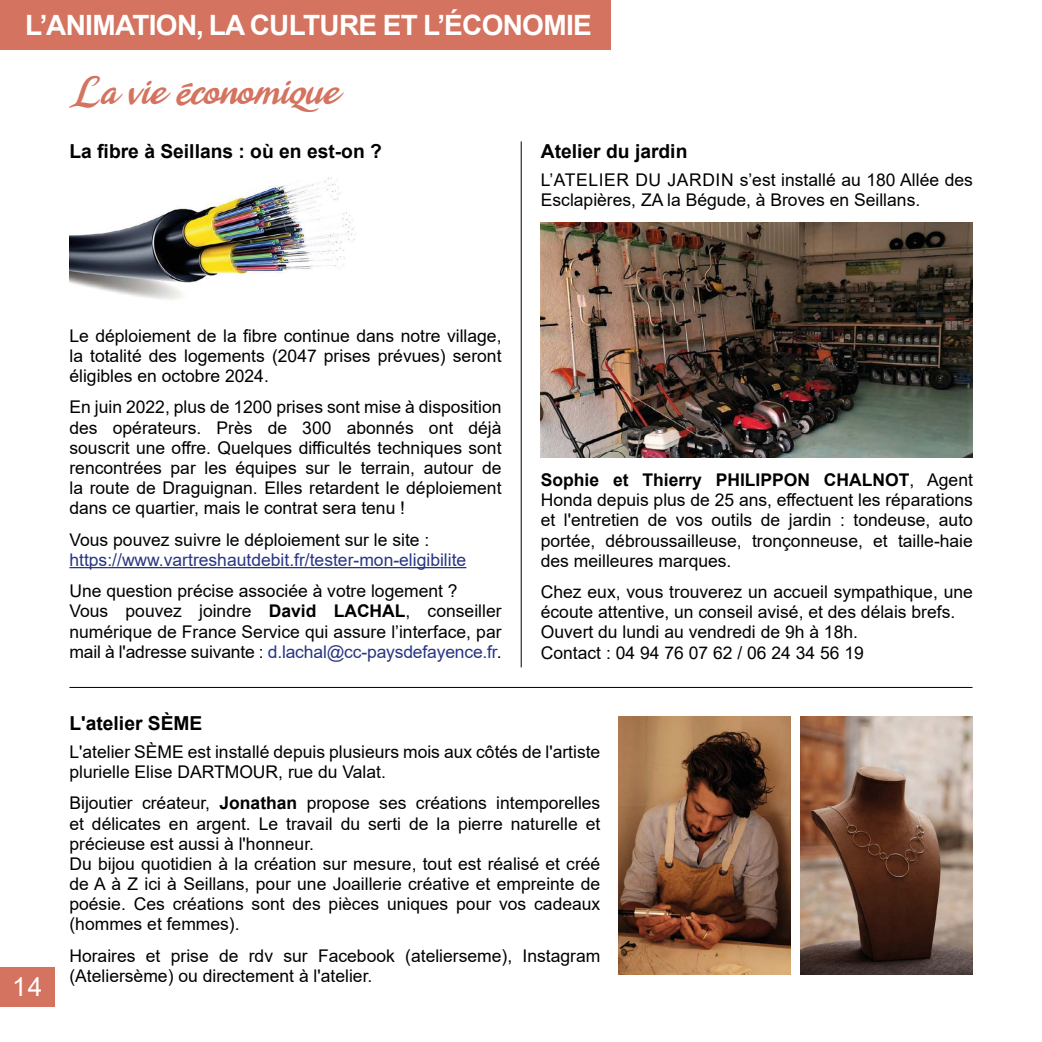
<style>
.page{position:relative;width:1042px;height:1042px;background:#fff}
.page>*{position:absolute;margin:0;border:0;box-sizing:border-box;transform-origin:0 0}
.t1{font:38.5px "Agnesa Kyoto";color:#d4735f}
.t2{font:700 28px "Arial";letter-spacing:-.025em;color:#fff}
.t3{font:26.25px "Arial";color:#fff}
.t4{font:700 19.25px "Arial";color:#000}
.t5{font:17.5px/20.1px "Arial";color:#000}
.t6{font:17.5px "Arial";color:#283583}
.s1{font-family:"Brush Script Std";font-size:42px}
.s2{font-weight:700}
.s3{color:#283583}
</style>
<div class="page">
<div style="left:0;top:0;width:610px;height:50px;background:#d4735f"></div>
<div style="left:0;top:967px;width:55px;height:40px;background:#d4735f"></div>
<hr style="left:521px;top:141px;width:1px;height:526px;background:#000">
<hr style="left:69px;top:567px;width:397px;height:1px;background:#283583">
<img style="left:69px;top:177px;width:287px;height:123px">
<img style="left:541px;top:223px;width:431px;height:234px">
<img style="left:800px;top:716px;width:172px;height:258px">
<img style="left:618px;top:716px;width:172px;height:258px">
<hr style="left:69px;top:687px;width:903px;height:1px;background:#000">
<h2 class="t2" style="left:25px;top:6px;width:568px">L’ANIMATION, LA CULTURE ET L’ÉCONOMIE</h2>
<h1 class="t1" style="left:69px;top:74px;width:272px">La vie <span class="s1">é</span>conomique</h1>
<p class="t4" style="left:69px;top:138px;width:314px">La fibre à Seillans : où en est-on ?</p>
<p class="t4" style="left:541px;top:138px;width:148px">Atelier du jardin</p>
<p class="t5" style="left:541px;top:170px;width:434px">L’ATELIER DU JARDIN s’est installé au 180 Allée des<br>Esclapières, ZA la Bégude, à Broves en Seillans.</p>
<h3 class="t3" style="left:12px;top:968px;width:31px">14</h3>
<p class="t5" style="left:69px;top:325px;width:433px;text-align:justify">Le déploiement de la fibre continue dans notre village, la totalité des logements (2047 prises prévues) seront éligibles en octobre 2024.</p>
<p class="t5" style="left:69px;top:397px;width:434px;text-align:justify">En juin 2022, plus de 1200 prises sont mise à disposition des opérateurs. Près de 300 abonnés ont déjà souscrit une offre. Quelques difficultés techniques sont rencontrées par les équipes sur le terrain, autour de la route de Draguignan. Elles retardent le déploiement dans ce quartier, mais le contrat sera tenu !</p>
<p class="t5" style="left:69px;top:529px;width:361px">Vous pouvez suivre le déploiement sur le site :</p>
<p class="t6" style="left:69px;top:547px;width:398px">https://www.vartreshautdebit.fr/tester-mon-eligibilite</p>
<p class="t5" style="left:69px;top:581px;width:434px">Une question précise associée à votre logement ?<br>Vous pouvez joindre <span class="s2">David LACHAL</span>, conseiller numérique de France Service qui assure l’interface, par mail à l'adresse suivante : <span class="s3">d.lachal@cc-paysdefayence.fr</span>.</p>
<p class="t5" style="left:541px;top:470px;width:434px;text-align:justify"><span class="s2">Sophie et Thierry PHILIPPON CHALNOT</span>, Agent Honda depuis plus de 25 ans, effectuent les réparations et l'entretien de vos outils de jardin : tondeuse, auto portée, débroussailleuse, tronçonneuse, et taille-haie des meilleures marques.</p>
<p class="t5" style="left:541px;top:582px;width:433px">Chez eux, vous trouverez un accueil sympathique, une écoute attentive, un conseil avisé, et des délais brefs.<br>Ouvert du lundi au vendredi de 9h à 18h.<br>Contact : 04 94 76 07 62 / 06 24 34 56 19</p>
<p class="t4" style="left:69px;top:709px;width:134px">L'atelier SÈME</p>
<p class="t5" style="left:69px;top:741px;width:532px">L'atelier SÈME est installé depuis plusieurs mois aux côtés de l'artiste plurielle Elise DARTMOUR, rue du Valat.</p>
<p class="t5" style="left:69px;top:793px;width:532px">Bijoutier créateur, <span class="s2">Jonathan</span> propose ses créations intemporelles et délicates en argent. Le travail du serti de la pierre naturelle et précieuse est aussi à l'honneur.<br>Du bijou quotidien à la création sur mesure, tout est réalisé et créé de A à Z ici à Seillans, pour une Joaillerie créative et empreinte de poésie. Ces créations sont des pièces uniques pour vos cadeaux (hommes et femmes).</p>
<p class="t5" style="left:69px;top:945px;width:532px">Horaires et prise de rdv sur Facebook (atelierseme), Instagram (Ateliersème) ou directement à l'atelier.</p>
</div>
